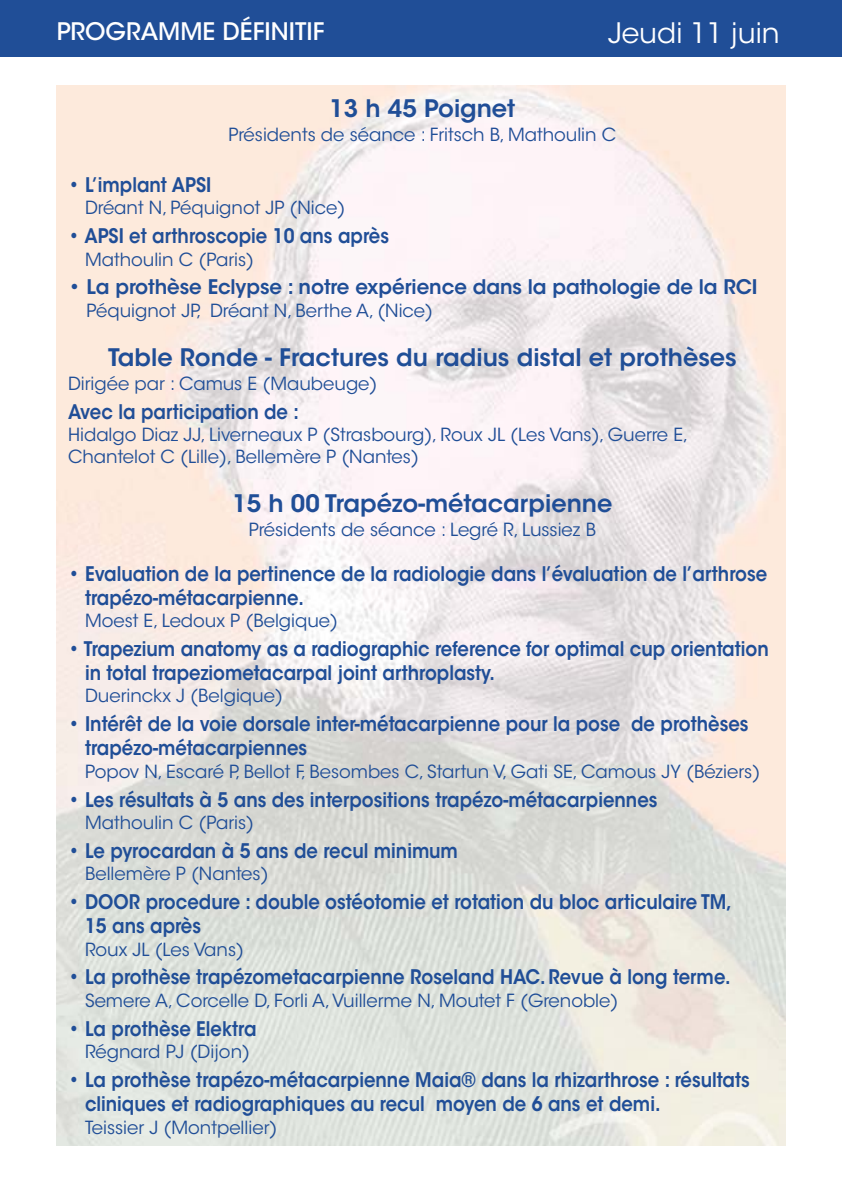
<style>
.page{position:relative;width:842px;height:1191px;background:#fff}
.page>*{position:absolute;margin:0;border:0;box-sizing:border-box;transform-origin:0 0}
.t1{font:28px "ITC Avant Garde Std";color:#fff}
.t2{font:600 24px "ITC Avant Garde Std";color:#204e97}
.t3{font:500 24px "ITC Avant Garde Std";color:#fff}
.t4{font:600 20px/24px "ITC Avant Garde Std";color:#204e97;scale:.9 1}
.t5{font:600 20px "ITC Avant Garde Std";color:#204e97}
.t6{font:18px/21.6px "ITC Avant Garde Std";color:#204e97}
</style>
<div class="page">
<img style="left:57px;top:85px;width:728px;height:1060px">
<div style="left:0;top:0;width:842px;height:57px;background:#204e97"></div>
<p class="t3" style="left:57px;top:18px;width:269px">PROGRAMME DÉFINITIF</p>
<h1 class="t1" style="left:608px;top:23px;width:173px">Jeudi 11 juin</h1>
<p class="t2" style="left:329px;top:99px;width:187px">13 h 45 Poignet</p>
<p class="t6" style="left:229px;top:126px;width:389px">Présidents de séance : Fritsch B, Mathoulin C</p>
<p class="t4" style="left:68px;top:175px;width:161px">• L’implant APSI</p>
<p class="t6" style="left:85px;top:199px;width:262px">Dréant N, Péquignot JP (Nice)</p>
<p class="t4" style="left:68px;top:226px;width:358px">• APSI et arthroscopie 10 ans après</p>
<p class="t6" style="left:85px;top:250px;width:171px">Mathoulin C (Paris)</p>
<p class="t5" style="left:68px;top:279px;width:691px">• La prothèse Eclypse : notre expérience dans la pathologie de la RCI</p>
<p class="t6" style="left:87px;top:301px;width:348px">Péquignot JP, Dréant N, Berthe A, (Nice)</p>
<p class="t2" style="left:108px;top:348px;width:630px">Table Ronde - Fractures du radius distal et prothèses</p>
<p class="t6" style="left:68px;top:374px;width:311px">Dirigée par : Camus E (Maubeuge)</p>
<p class="t4" style="left:68px;top:402px;width:258px">Avec la participation de :</p>
<p class="t6" style="left:68px;top:426px;width:622px">Hidalgo Diaz JJ, Liverneaux P (Strasbourg), Roux JL (Les Vans), Guerre E,<br>Chantelot C (Lille), Bellemère P (Nantes)</p>
<p class="t2" style="left:232px;top:494px;width:382px">15 h 00 Trapézo-métacarpienne</p>
<p class="t6" style="left:249px;top:520px;width:349px">Présidents de séance : Legré R, Lussiez B</p>
<p class="t4" style="left:85px;top:563px;width:759px;text-indent:-17px">• Evaluation de la pertinence de la radiologie dans l’évaluation de l’arthrose trapézo-métacarpienne.</p>
<p class="t6" style="left:85px;top:612px;width:255px">Moest E, Ledoux P (Belgique)</p>
<p class="t4" style="left:85px;top:639px;width:761px;text-indent:-17px">• Trapezium anatomy as a radiographic reference for optimal cup orientation in total trapeziometacarpal joint arthroplasty.</p>
<p class="t6" style="left:85px;top:687px;width:199px">Duerinckx J (Belgique)</p>
<p class="t4" style="left:85px;top:714px;width:739px;text-indent:-17px">• Intérêt de la voie dorsale inter-métacarpienne pour la pose de prothèses trapézo-métacarpiennes</p>
<p class="t6" style="left:85px;top:762px;width:677px">Popov N, Escaré P, Bellot F, Besombes C, Startun V, Gati SE, Camous JY (Béziers)</p>
<p class="t4" style="left:68px;top:789px;width:656px">• Les résultats à 5 ans des interpositions trapézo-métacarpiennes</p>
<p class="t6" style="left:85px;top:813px;width:171px">Mathoulin C (Paris)</p>
<p class="t4" style="left:68px;top:841px;width:435px">• Le pyrocardan à 5 ans de recul minimum</p>
<p class="t6" style="left:85px;top:865px;width:185px">Bellemère P (Nantes)</p>
<p class="t4" style="left:85px;top:892px;width:720px;text-indent:-17px">• DOOR procedure : double ostéotomie et rotation du bloc articulaire TM,<br>15 ans après</p>
<p class="t6" style="left:85px;top:940px;width:161px">Roux JL (Les Vans)</p>
<p class="t4" style="left:68px;top:967px;width:738px">• La prothèse trapézometacarpienne Roseland HAC. Revue à long terme.</p>
<p class="t6" style="left:85px;top:991px;width:535px">Semere A, Corcelle D, Forli A, Vuillerme N, Moutet F (Grenoble)</p>
<p class="t4" style="left:68px;top:1018px;width:211px">• La prothèse Elektra</p>
<p class="t6" style="left:85px;top:1042px;width:167px">Régnard PJ (Dijon)</p>
<p class="t4" style="left:85px;top:1070px;width:740px;text-indent:-17px">• La prothèse trapézo-métacarpienne Maia® dans la rhizarthrose : résultats cliniques et radiographiques au recul moyen de 6 ans et demi.</p>
<p class="t6" style="left:85px;top:1118px;width:194px">Teissier J (Montpellier)</p>
</div>
